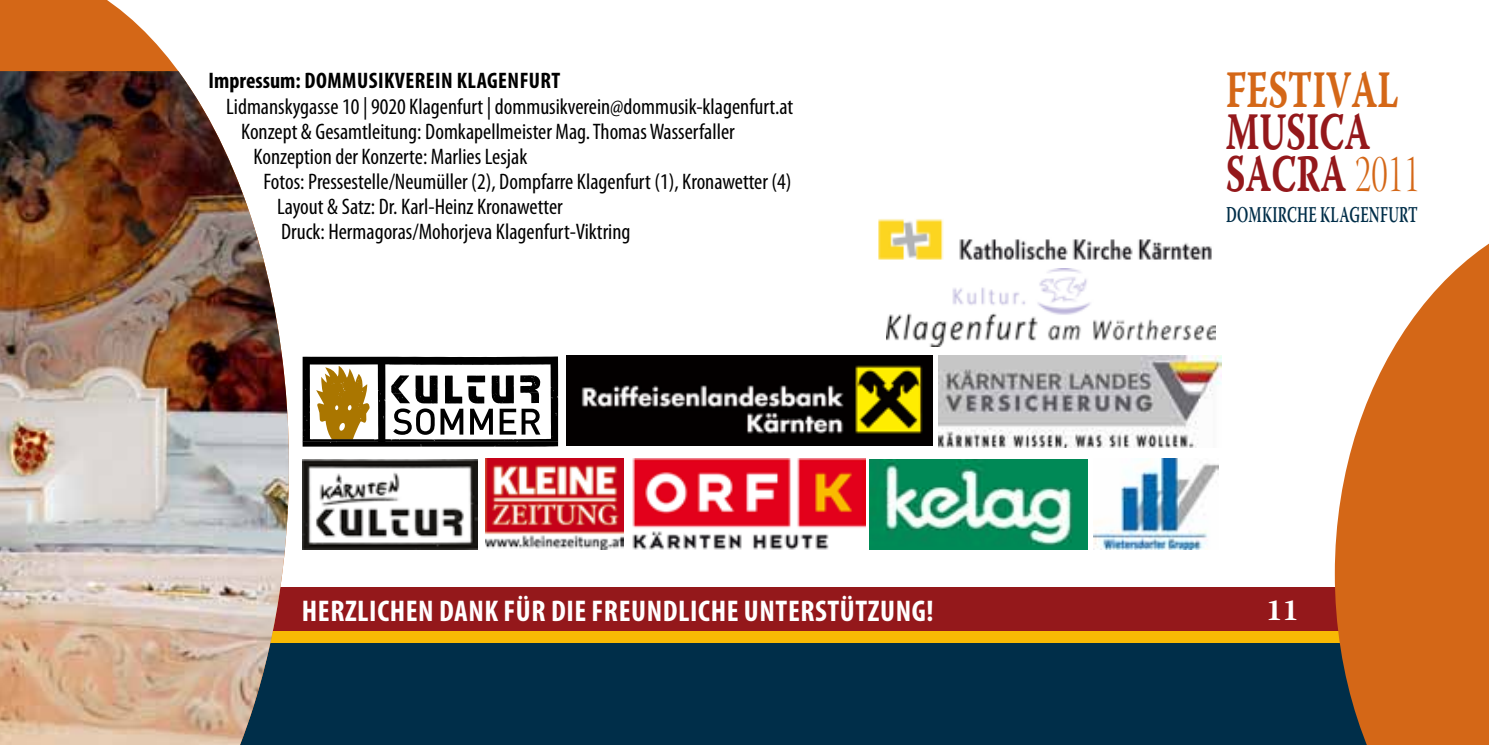
<style>
.page{position:relative;width:1489px;height:745px;background:#fff}
.page>*{position:absolute;margin:0;border:0;box-sizing:border-box;transform-origin:0 0}
.t1{font:52.5px/42px "Warnock Pro Bold Capt";color:#94181b;scale:.67 1}
.t2{font:52.5px "Warnock Pro Bold Capt";color:#d46717;scale:.67 1}
.t3{font:700 condensed 30px "Myriad Pro";letter-spacing:.02em;color:#fff}
.t4{font:700 30px "Warnock Pro";color:#fff}
.t5{font:condensed 22.5px "Myriad Pro";color:#000}
.t6{font:700 condensed 22.5px "Myriad Pro";letter-spacing:.02em;color:#000}
.t7{font:600 22.5px "Warnock Pro";letter-spacing:.015em;color:#002e49;scale:.63 1}
.s1{font-family:"Warnock Pro Light Disp";color:#d46717}
</style>
<div class="page">
<div style="left:0;top:587px;width:1488px;height:157px;background:#94181b"></div>
<div style="left:0;top:636px;width:1488px;height:108px;background:#002e49"></div>
<div style="left:0;top:631px;width:1488px;height:11px;background:#f8b904"></div>
<svg style="left:1334px;top:244px;width:154px;height:500px;fill:#d46717"></svg>
<svg style="left:0;top:0;width:179px;height:71px;fill:#d46717"></svg>
<img style="left:0;top:71px;width:289px;height:673px">
<img style="left:886px;top:269px;width:328px;height:77px">
<img style="left:566px;top:355px;width:366px;height:90px">
<img style="left:302px;top:459px;width:176px;height:90px">
<img style="left:938px;top:355px;width:283px;height:92px">
<img style="left:878px;top:219px;width:334px;height:41px">
<img style="left:1093px;top:458px;width:125px;height:91px">
<svg style="left:302px;top:356px;width:256px;height:90px"></svg>
<img style="left:869px;top:459px;width:218px;height:90px">
<img style="left:632px;top:458px;width:233px;height:92px">
<img style="left:485px;top:458px;width:139px;height:91px">
<p class="t6" style="left:209px;top:66px;width:207px">IMPRESSUM: DOMMUSIKVEREIN</p>
<p class="t6" style="left:457px;top:66px;width:105px">KLAGENFURT</p>
<p class="t5" style="left:226px;top:93px;width:568px">Lidmanskygasse 10 | 9020 Klagenfurt | dommusikverein@dommusik-klagenfurt.at</p>
<p class="t5" style="left:241px;top:118px;width:495px">Konzept &amp; Gesamtleitung: Domkapellmeister Mag. Thomas Wasserfaller</p>
<p class="t5" style="left:254px;top:143px;width:275px">Konzeption der Konzerte: Marlies Lesjak</p>
<p class="t5" style="left:264px;top:168px;width:529px">Fotos: Pressestelle/Neumüller (2), Dompfarre Klagenfurt (1), Kronawetter (4)</p>
<p class="t5" style="left:277px;top:193px;width:287px">Layout &amp; Satz: Dr. Karl-Heinz Kronawetter</p>
<p class="t5" style="left:281px;top:218px;width:351px">Druck: Hermagoras/Mohorjeva Klagenfurt-Viktring</p>
<h1 class="t2" style="left:1225px;top:58px;width:259px">FESTIVAL</h1>
<h1 class="t1" style="left:1225px;top:110px;width:291px">MUSICA<br>SACRA <span class="s1">2011</span></h1>
<p class="t7" style="left:1225px;top:201px;width:306px">DOMKIRCHE KLAGENFURT</p>
<h2 class="t3" style="left:302px;top:592px;width:633px">HERZLICHEN DANK FÜR DIE FREUNDLICHE UNTERSTÜTZUNG!</h2>
<h2 class="t4" style="left:1266px;top:592px;width:34px">11</h2>
</div>
